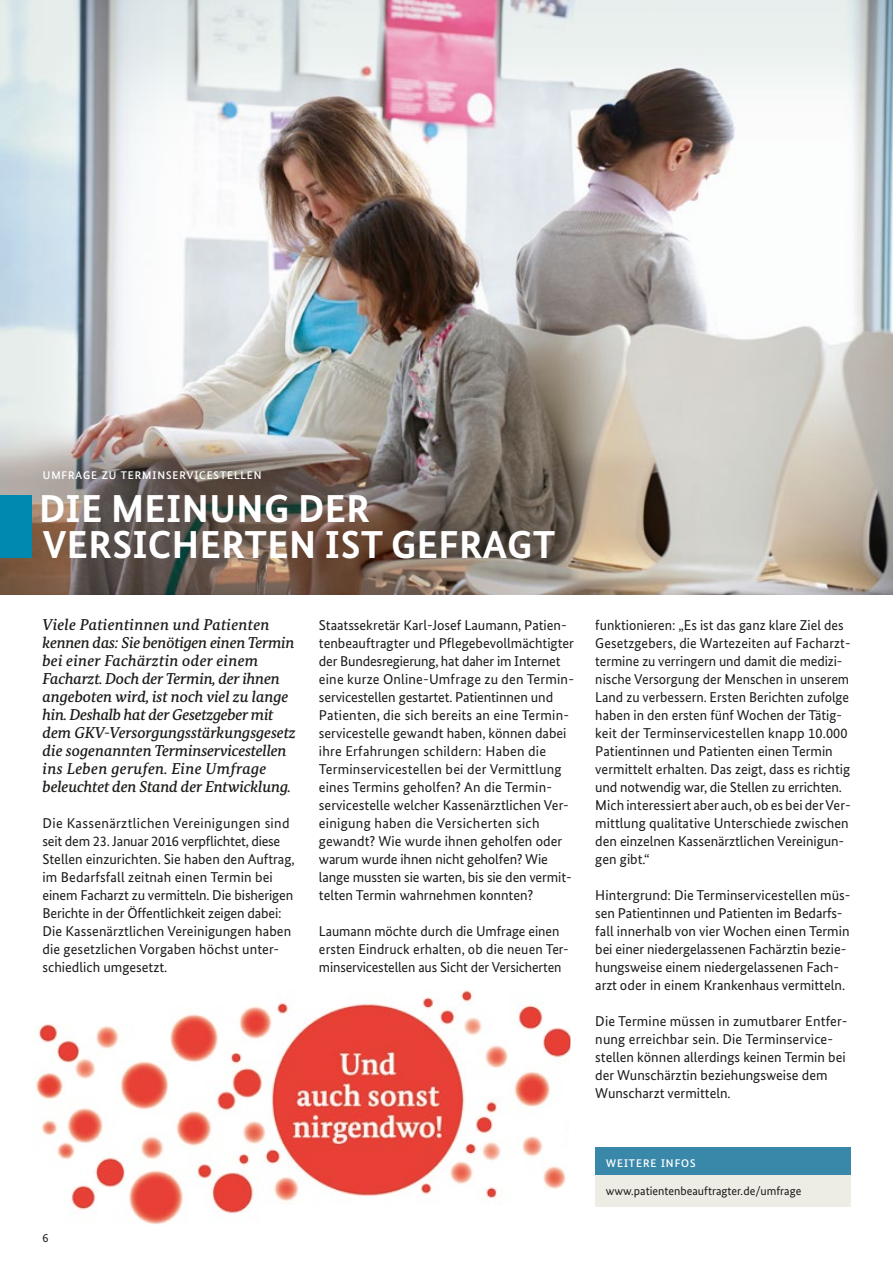
<style>
.page{position:relative;width:893px;height:1263px;background:#fff}
.page>*{position:absolute;margin:0;border:0;box-sizing:border-box;transform-origin:0 0}
.t1{font:700 39px/36px "Bundes Sans";letter-spacing:.01em;color:#fff}
.t2{font:italic 500 15.75px/18px "Bundes Serif";letter-spacing:-.005em;color:#1a1a18}
.t3{font:15px "Bundes Sans";letter-spacing:.02em;color:#fff}
.t4{font:14.25px/18px "Bundes Sans";color:#1a1a18}
.t5{font:12px "Bundes Sans";color:#1a1a18}
</style>
<div class="page">
<img style="left:0;top:0;width:893px;height:594px">
<div style="left:0;top:495px;width:32px;height:63px;background:#0089b0"></div>
<div style="left:595px;top:1148px;width:255px;height:27px;background:#3988aa"></div>
<div style="left:595px;top:1175px;width:255px;height:31px;background:#edece5"></div>
<img style="left:71px;top:991px;width:437px;height:233px">
<img style="left:514px;top:1005px;width:57px;height:184px">
<img style="left:36px;top:1014px;width:45px;height:170px">
<p class="t3" style="left:43px;top:464px;width:221px">U mfrage zu Terminservicestellen</p>
<h1 class="t1" style="left:39px;top:490px;width:518px">DIE MEINUNG DER<br>VERSICHERTEN IST GEFRAGT</h1>
<p class="t2" style="left:43px;top:615px;width:255px">Viele Patientinnen und Patienten kennen das: Sie benötigen einen Termin bei einer Fachärztin oder einem Facharzt. Doch der Termin, der ihnen angeboten wird, ist noch viel zu lange hin. Deshalb hat der Gesetzgeber mit dem GKV-Versorgungsstärkungsgesetz die sogenannten Terminservicestellen ins Leben gerufen. Eine Umfrage beleuchtet den Stand der Entwicklung.</p>
<p class="t4" style="left:43px;top:814px;width:254px">Die Kassenärztlichen Vereinigungen sind seit dem 23. Januar 2016 verpflichtet, diese Stellen einzurichten. Sie haben den Auftrag, im Bedarfsfall zeitnah einen Termin bei einem Facharzt zu vermitteln. Die bisherigen Berichte in der Öffentlichkeit zeigen dabei:<br>Die Kassenärztlichen Vereinigungen haben die gesetzlichen Vorgaben höchst unter&shy;schiedlich umgesetzt.</p>
<p class="t4" style="left:319px;top:616px;width:257px">Staatssekretär Karl-Josef Laumann, Patien&shy;tenbeauftragter und Pflegebevollmächtigter der Bundesregierung, hat daher im Internet eine kurze Online-Umfrage zu den Termin&shy;servicestellen gestartet. Patientinnen und Patienten, die sich bereits an eine Termin&shy;servicestelle gewandt haben, können dabei ihre Erfahrungen schildern: Haben die Terminservicestellen bei der Vermittlung eines Termins geholfen? An die Termin&shy;servicestelle welcher Kassenärztlichen Ver&shy;einigung haben die Versicherten sich gewandt? Wie wurde ihnen geholfen oder warum wurde ihnen nicht geholfen? Wie lange mussten sie warten, bis sie den vermit&shy;telten Termin wahrnehmen konnten?</p>
<p class="t4" style="left:319px;top:922px;width:251px">Laumann möchte durch die Umfrage einen ersten Eindruck erhalten, ob die neuen Ter&shy;minservicestellen aus Sicht der Versicherten</p>
<p class="t4" style="left:595px;top:616px;width:257px">funktionieren: „Es ist das ganz klare Ziel des Gesetzgebers, die Wartezeiten auf Facharzt&shy;termine zu verringern und damit die medizi&shy;nische Versorgung der Menschen in unserem Land zu verbessern. Ersten Berichten zufolge haben in den ersten fünf Wochen der Tätig&shy;keit der Terminservicestellen knapp 10.000<br>Patientinnen und Patienten einen Termin vermittelt erhalten. Das zeigt, dass es richtig und notwendig war, die Stellen zu errichten.<br>Mich interessiert aber auch, ob es bei der Ver&shy;mittlung qualitative Unterschiede zwischen den einzelnen Kassenärztlichen Vereinigun&shy;gen gibt.“</p>
<p class="t4" style="left:595px;top:886px;width:257px">Hintergrund: Die Terminservicestellen müs&shy;sen Patientinnen und Patienten im Bedarfs&shy;fall innerhalb von vier Wochen einen Termin bei einer niedergelassenen Fachärztin bezie&shy;hungsweise einem niedergelassenen Fach&shy;arzt oder in einem Krankenhaus vermitteln.</p>
<p class="t4" style="left:595px;top:1012px;width:254px">Die Termine müssen in zumutbarer Entfer&shy;nung erreichbar sein. Die Terminservice&shy;stellen können allerdings keinen Termin bei der Wunschärztin beziehungsweise dem Wunscharzt vermitteln.</p>
<p class="t5" style="left:43px;top:1231px;width:7px">6</p>
<p class="t3" style="left:606px;top:1153px;width:9px">WEITERE</p>
<p class="t3" style="left:661px;top:1153px;width:35px">INFOS</p>
<p class="t5" style="left:606px;top:1183px;width:197px">www.patientenbeauftragter.de/umfrage</p>
</div>
